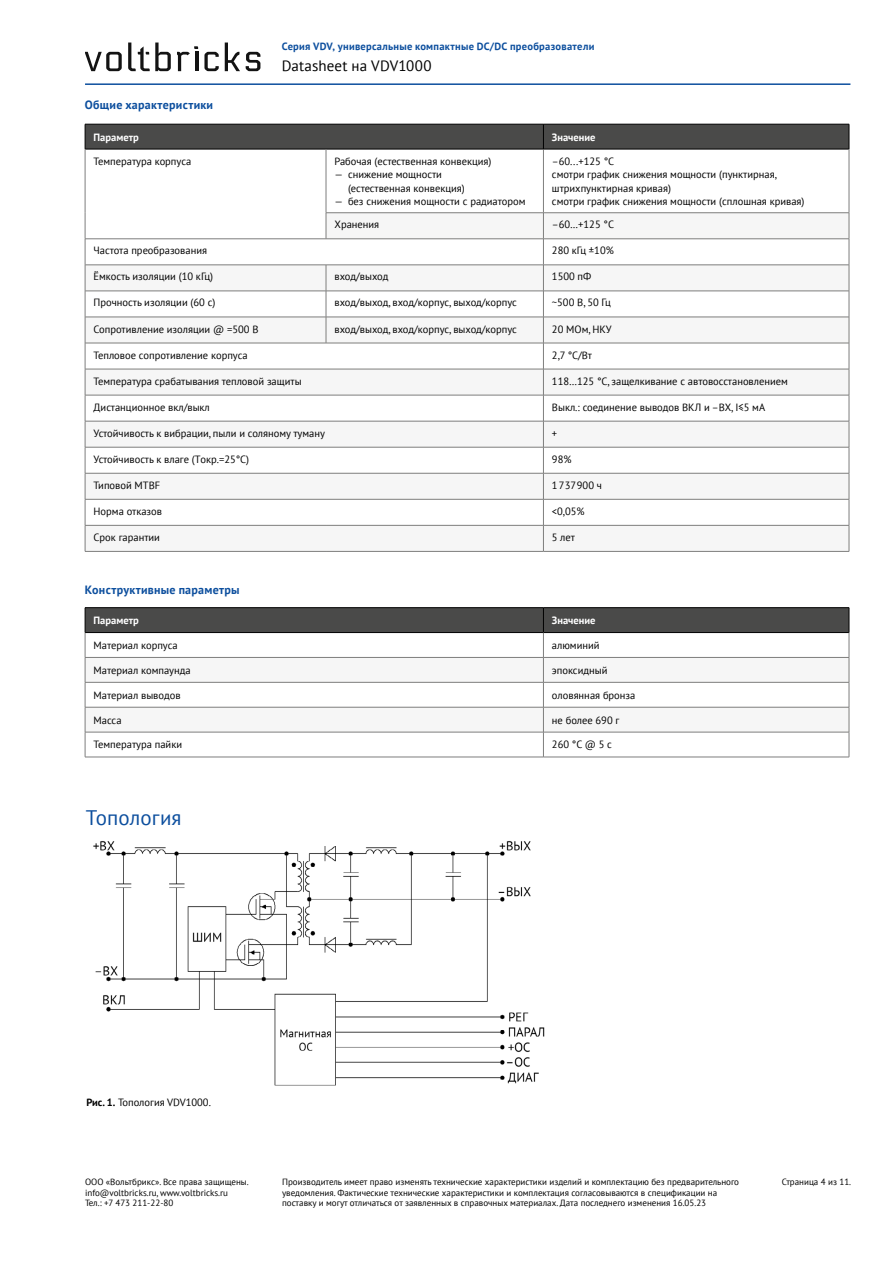
<style>
.page{position:relative;width:893px;height:1263px;background:#fff}
.page>*{position:absolute;margin:0;border:0;box-sizing:border-box;transform-origin:0 0}
.t1{font:21px "PT Sans";letter-spacing:.005em;color:#0d4f9e}
.t2{font:15px "PT Sans";letter-spacing:.01em;color:#000}
.t3{font:700 12px "PT Sans";letter-spacing:.02em;color:#0d4f9e}
.t4{font:10.5px/13.5px "PT Sans";color:#000}
.t5{font:700 10.5px "PT Sans";letter-spacing:.025em;color:#0d4f9e}
.t6{font:700 10.5px "PT Sans";color:#fff}
.t7{font:9px/10.8px "PT Sans";color:#000}
.s1{font-weight:700}
</style>
<div class="page">
<hr style="left:85px;top:83px;width:765px;height:2px;background:#0d4f9e">
<svg style="left:85px;top:52px;width:37px;height:19px"></svg>
<svg style="left:204px;top:52px;width:15px;height:19px"></svg>
<svg style="left:225px;top:43px;width:15px;height:28px"></svg>
<svg style="left:246px;top:52px;width:14px;height:19px"></svg>
<svg style="left:128px;top:43px;width:43px;height:28px"></svg>
<svg style="left:177px;top:46px;width:21px;height:25px"></svg>
<hr style="left:85px;top:607px;width:458px;height:1px;background:#000">
<hr style="left:85px;top:757px;width:458px;height:1px;background:#7e7e7d">
<hr style="left:543px;top:757px;width:306px;height:1px;background:#7e7e7d">
<hr style="left:543px;top:607px;width:306px;height:1px;background:#000">
<svg style="left:85px;top:608px;width:765px;height:149px"></svg>
<img style="left:93px;top:841px;width:452px;height:245px">
<div style="left:161px;top:836px;width:227px;height:9px;background:#fff"></div>
<svg style="left:86px;top:213px;width:763px;height:338px;fill:#f6f6f6"></svg>
<hr style="left:85px;top:149px;width:241px;height:1px;background:#000">
<hr style="left:326px;top:149px;width:217px;height:1px;background:#000">
<hr style="left:85px;top:369px;width:241px;height:1px;background:#7e7e7d">
<hr style="left:326px;top:369px;width:217px;height:1px;background:#7e7e7d">
<hr style="left:85px;top:395px;width:241px;height:1px;background:#7e7e7d">
<hr style="left:326px;top:395px;width:217px;height:1px;background:#7e7e7d">
<hr style="left:326px;top:149px;width:1px;height:64px;background:#7e7e7d">
<hr style="left:543px;top:149px;width:1px;height:64px;background:#7e7e7d">
<svg style="left:326px;top:213px;width:1px;height:26px"></svg>
<hr style="left:543px;top:212px;width:306px;height:1px;background:#7e7e7d">
<hr style="left:543px;top:239px;width:306px;height:1px;background:#7e7e7d">
<hr style="left:543px;top:369px;width:306px;height:1px;background:#7e7e7d">
<hr style="left:543px;top:395px;width:306px;height:1px;background:#7e7e7d">
<svg style="left:85px;top:124px;width:765px;height:25px;background:#464645"></svg>
<hr style="left:543px;top:149px;width:306px;height:1px;background:#000">
<hr style="left:326px;top:212px;width:217px;height:1px;background:#7e7e7d">
<hr style="left:85px;top:239px;width:241px;height:1px;background:#7e7e7d">
<hr style="left:326px;top:239px;width:217px;height:1px;background:#7e7e7d">
<hr style="left:85px;top:149px;width:1px;height:64px;background:#7e7e7d">
<hr style="left:849px;top:149px;width:1px;height:64px;background:#7e7e7d">
<hr style="left:85px;top:421px;width:241px;height:1px;background:#7e7e7d">
<hr style="left:326px;top:421px;width:217px;height:1px;background:#7e7e7d">
<hr style="left:543px;top:421px;width:306px;height:1px;background:#7e7e7d">
<hr style="left:85px;top:447px;width:241px;height:1px;background:#7e7e7d">
<hr style="left:326px;top:447px;width:217px;height:1px;background:#7e7e7d">
<hr style="left:543px;top:447px;width:306px;height:1px;background:#7e7e7d">
<hr style="left:85px;top:473px;width:241px;height:1px;background:#7e7e7d">
<hr style="left:326px;top:473px;width:217px;height:1px;background:#7e7e7d">
<hr style="left:543px;top:473px;width:306px;height:1px;background:#7e7e7d">
<hr style="left:85px;top:499px;width:241px;height:1px;background:#7e7e7d">
<hr style="left:326px;top:499px;width:217px;height:1px;background:#7e7e7d">
<hr style="left:543px;top:499px;width:306px;height:1px;background:#7e7e7d">
<hr style="left:85px;top:525px;width:241px;height:1px;background:#7e7e7d">
<hr style="left:326px;top:525px;width:217px;height:1px;background:#7e7e7d">
<hr style="left:543px;top:525px;width:306px;height:1px;background:#7e7e7d">
<hr style="left:85px;top:551px;width:241px;height:1px;background:#7e7e7d">
<hr style="left:326px;top:551px;width:217px;height:1px;background:#7e7e7d">
<hr style="left:543px;top:551px;width:306px;height:1px;background:#7e7e7d">
<hr style="left:326px;top:291px;width:217px;height:1px;background:#7e7e7d">
<hr style="left:326px;top:317px;width:217px;height:1px;background:#7e7e7d">
<svg style="left:326px;top:266px;width:1px;height:77px"></svg>
<hr style="left:543px;top:291px;width:306px;height:1px;background:#7e7e7d">
<hr style="left:543px;top:317px;width:306px;height:1px;background:#7e7e7d">
<svg style="left:849px;top:213px;width:1px;height:338px"></svg>
<hr style="left:85px;top:343px;width:241px;height:1px;background:#7e7e7d">
<hr style="left:326px;top:343px;width:217px;height:1px;background:#7e7e7d">
<svg style="left:85px;top:213px;width:1px;height:338px"></svg>
<svg style="left:543px;top:213px;width:1px;height:338px"></svg>
<hr style="left:85px;top:265px;width:241px;height:1px;background:#7e7e7d">
<hr style="left:326px;top:265px;width:217px;height:1px;background:#7e7e7d">
<hr style="left:85px;top:291px;width:241px;height:1px;background:#7e7e7d">
<hr style="left:85px;top:317px;width:241px;height:1px;background:#7e7e7d">
<hr style="left:543px;top:265px;width:306px;height:1px;background:#7e7e7d">
<hr style="left:543px;top:343px;width:306px;height:1px;background:#7e7e7d">
<p class="t5" style="left:282px;top:40px;width:314px">Серия VDV, универсальные компактные DC/DC преобразователи</p>
<h2 class="t2" style="left:282px;top:57px;width:151px">Datasheet на VDV1000</h2>
<p class="t3" style="left:85px;top:97px;width:130px">Общие характеристики</p>
<p class="t6" style="left:94px;top:130px;width:47px">Параметр</p>
<p class="t6" style="left:552px;top:130px;width:45px">Значение</p>
<p class="t4" style="left:94px;top:154px;width:99px">Температура корпуса</p>
<p class="t4" style="left:334px;top:154px;width:158px">Рабочая (естественная конвекция)</p>
<p class="t4" style="left:348px;top:167px;width:118px;text-indent:-14px">— снижение мощности (естественная конвекция)</p>
<p class="t4" style="left:334px;top:194px;width:193px">— без снижения мощности с радиатором</p>
<p class="t4" style="left:552px;top:154px;width:254px">–60...+125 °C<br>смотри график снижения мощности (пунктирная, штрихпунктирная кривая)<br>смотри график снижения мощности (сплошная кривая)</p>
<p class="t4" style="left:334px;top:218px;width:46px">Хранения</p>
<p class="t4" style="left:552px;top:218px;width:64px">–60…+125 °C</p>
<p class="t4" style="left:94px;top:244px;width:115px">Частота преобразования</p>
<p class="t4" style="left:552px;top:244px;width:63px">280 кГц ±10%</p>
<p class="t4" style="left:94px;top:270px;width:121px">Ёмкость изоляции (10 кГц)</p>
<p class="t4" style="left:334px;top:270px;width:55px">вход/выход</p>
<p class="t4" style="left:552px;top:270px;width:41px">1500 пФ</p>
<p class="t4" style="left:94px;top:296px;width:123px">Прочность изоляции (60 с)</p>
<p class="t4" style="left:334px;top:296px;width:184px">вход/выход, вход/корпус, выход/корпус</p>
<p class="t4" style="left:552px;top:296px;width:60px">~500 В, 50 Гц</p>
<p class="t4" style="left:94px;top:322px;width:166px">Сопротивление изоляции @ =500 В</p>
<p class="t4" style="left:334px;top:322px;width:184px">вход/выход, вход/корпус, выход/корпус</p>
<p class="t4" style="left:552px;top:322px;width:61px">20 МОм, НКУ</p>
<p class="t4" style="left:94px;top:348px;width:156px">Тепловое сопротивление корпуса</p>
<p class="t4" style="left:552px;top:348px;width:42px">2,7 °C/Вт</p>
<p class="t4" style="left:94px;top:374px;width:209px">Температура срабатывания тепловой защиты</p>
<p class="t4" style="left:552px;top:374px;width:238px">118…125 °C, защелкивание с автовосстановлением</p>
<p class="t4" style="left:94px;top:400px;width:118px">Дистанционное вкл/выкл</p>
<p class="t4" style="left:552px;top:400px;width:215px">Выкл.: соединение выводов ВКЛ и –ВХ, I≤5 мА</p>
<p class="t4" style="left:94px;top:426px;width:233px">Устойчивость к вибрации, пыли и соляному туману</p>
<p class="t4" style="left:552px;top:426px;width:7px">+</p>
<p class="t4" style="left:94px;top:452px;width:157px">Устойчивость к влаге (Tокр.=25°C)</p>
<p class="t4" style="left:552px;top:452px;width:21px">98%</p>
<p class="t4" style="left:94px;top:478px;width:68px">Типовой MTBF</p>
<p class="t4" style="left:552px;top:478px;width:52px">1737900 ч</p>
<p class="t4" style="left:94px;top:504px;width:70px">Норма отказов</p>
<p class="t4" style="left:552px;top:504px;width:34px">&lt;0,05%</p>
<p class="t4" style="left:94px;top:530px;width:68px">Срок гарантии</p>
<p class="t4" style="left:552px;top:530px;width:25px">5 лет</p>
<p class="t3" style="left:85px;top:582px;width:156px">Конструктивные параметры</p>
<p class="t6" style="left:94px;top:613px;width:47px">Параметр</p>
<p class="t6" style="left:552px;top:613px;width:45px">Значение</p>
<p class="t4" style="left:94px;top:638px;width:86px">Материал корпуса</p>
<p class="t4" style="left:552px;top:638px;width:49px">алюминий</p>
<p class="t4" style="left:94px;top:663px;width:99px">Материал компаунда</p>
<p class="t4" style="left:552px;top:663px;width:57px">эпоксидный</p>
<p class="t4" style="left:94px;top:688px;width:89px">Материал выводов</p>
<p class="t4" style="left:552px;top:688px;width:85px">оловянная бронза</p>
<p class="t4" style="left:94px;top:713px;width:29px">Масса</p>
<p class="t4" style="left:552px;top:713px;width:69px">не более 690 г</p>
<p class="t4" style="left:94px;top:738px;width:90px">Температура пайки</p>
<p class="t4" style="left:552px;top:738px;width:62px">260 °C @ 5 с</p>
<h1 class="t1" style="left:86px;top:804px;width:97px">Топология</h1>
<p class="t4" style="left:86px;top:1095px;width:126px"><span class="s1">Рис. 1.</span> Топология VDV1000.</p>
<p class="t7" style="left:85px;top:1176px;width:165px">ООО «Вольтбрикс». Все права защищены.</p>
<p class="t7" style="left:782px;top:1176px;width:71px">Страница 4 из 11.</p>
<p class="t7" style="left:85px;top:1187px;width:145px">info@voltbricks.ru, www.voltbricks.ru<br>Тел.: +7 473 211-22-80</p>
<p class="t7" style="left:282px;top:1176px;width:459px">Производитель имеет право изменять технические характеристики изделий и комплектацию без предварительного уведомления. Фактические технические характеристики и комплектация согласовываются в спецификации на поставку и могут отличаться от заявленных в справочных материалах. Дата последнего изменения 16.05.23</p>
</div>
